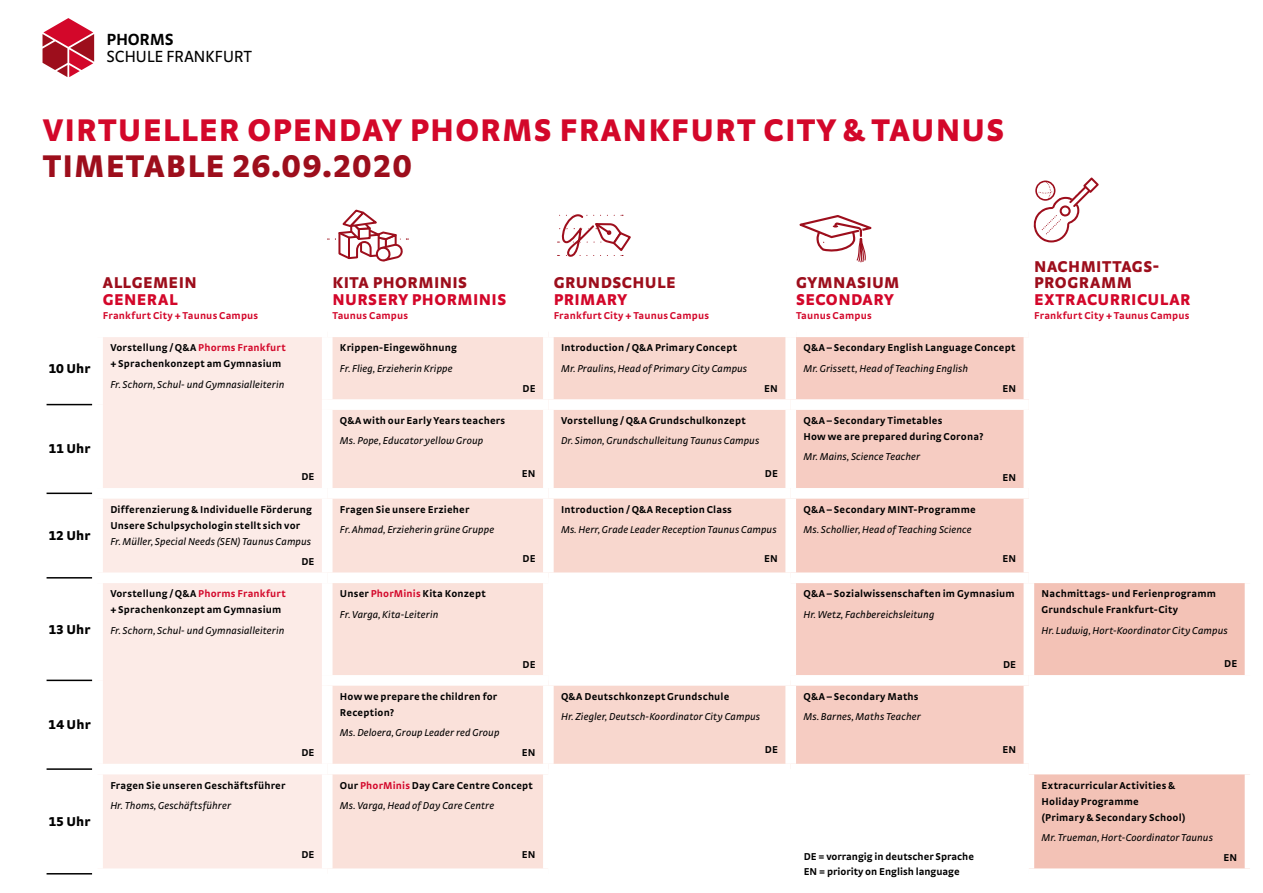
<style>
.page{position:relative;width:1263px;height:893px;background:#fff}
.page>*{position:absolute;margin:0;border:0;box-sizing:border-box;transform-origin:0 0}
.t1{font:900 33px "Strada OT";letter-spacing:.035em;color:#d3072a}
.t2{font:900 33px "Strada OT";letter-spacing:.035em;color:#9d0e1c}
.t3{font:16.95px "Strada OT";letter-spacing:-.025em;color:#000}
.t4{font:700 16.95px "Strada OT";letter-spacing:-.015em;color:#000}
.t5{font:900 16.5px/16.5px "Strada OT";letter-spacing:.025em;color:#9d0e1c}
.t6{font:900 16.5px "Strada OT";letter-spacing:.025em;color:#d3072a}
.t7{font:900 13.5px "Strada OT";letter-spacing:.005em;color:#000}
.t8{font:700 10.5px/15.9px "Strada OT";letter-spacing:.015em;color:#000}
.t9{font:italic 10.5px/20.2px "Strada OT";letter-spacing:.01em;color:#000}
.t10{font:700 10.5px "Strada OT";letter-spacing:.015em;color:#d3072a}
.s1{color:#d3072a}
.s2{font-weight:700;font-style:normal}
.s3{font-weight:700;font-style:normal;color:#d3072a}
</style>
<div class="page">
<div style="left:103px;top:337px;width:219px;height:531px;background:#fcebe7"></div>
<div style="left:333px;top:337px;width:210px;height:531px;background:#fae1da"></div>
<svg style="left:554px;top:337px;width:469px;height:427px;background:#f7d6ce"></svg>
<svg style="left:1034px;top:583px;width:211px;height:285px;fill:#f3c2b6"></svg>
<div style="left:322px;top:399px;width:226px;height:11px;background:#fff"></div>
<div style="left:548px;top:399px;width:243px;height:11px;background:#fff"></div>
<div style="left:785px;top:410px;width:11px;height:78px;background:#fff"></div>
<div style="left:327px;top:488px;width:221px;height:11px;background:#fff"></div>
<div style="left:548px;top:488px;width:243px;height:11px;background:#fff"></div>
<div style="left:785px;top:499px;width:11px;height:73px;background:#fff"></div>
<div style="left:791px;top:488px;width:238px;height:11px;background:#fff"></div>
<div style="left:327px;top:572px;width:221px;height:11px;background:#fff"></div>
<div style="left:548px;top:572px;width:243px;height:11px;background:#fff"></div>
<div style="left:785px;top:583px;width:11px;height:92px;background:#fff"></div>
<div style="left:791px;top:572px;width:238px;height:11px;background:#fff"></div>
<div style="left:322px;top:675px;width:226px;height:11px;background:#fff"></div>
<div style="left:548px;top:675px;width:243px;height:11px;background:#fff"></div>
<div style="left:785px;top:686px;width:11px;height:78px;background:#fff"></div>
<div style="left:791px;top:675px;width:238px;height:11px;background:#fff"></div>
<div style="left:1029px;top:675px;width:226px;height:11px;background:#fff"></div>
<div style="left:327px;top:764px;width:221px;height:10px;background:#fff"></div>
<div style="left:1029px;top:764px;width:226px;height:10px;background:#fff"></div>
<div style="left:785px;top:337px;width:11px;height:62px;background:#fff"></div>
<div style="left:791px;top:399px;width:238px;height:11px;background:#fff"></div>
<hr style="left:47px;top:404px;width:45px;height:1px;background:#000">
<hr style="left:47px;top:493px;width:45px;height:1px;background:#000">
<hr style="left:47px;top:577px;width:45px;height:2px;background:#000">
<hr style="left:47px;top:680px;width:45px;height:1px;background:#000">
<hr style="left:47px;top:768px;width:45px;height:2px;background:#000">
<hr style="left:47px;top:873px;width:45px;height:1px;background:#000">
<div style="left:92px;top:488px;width:235px;height:11px;background:#fff"></div>
<div style="left:92px;top:572px;width:235px;height:11px;background:#fff"></div>
<div style="left:92px;top:764px;width:235px;height:10px;background:#fff"></div>
<svg style="left:43px;top:18px;width:51px;height:59px"></svg>
<svg style="left:557px;top:214px;width:74px;height:43px"></svg>
<svg style="left:327px;top:209px;width:81px;height:53px"></svg>
<svg style="left:799px;top:215px;width:73px;height:48px"></svg>
<svg style="left:1033px;top:177px;width:66px;height:65px"></svg>
<h2 class="t4" style="left:107px;top:29px;width:69px">PHORMS</h2>
<h2 class="t3" style="left:107px;top:46px;width:147px">SCHULE FRANKFURT</h2>
<h1 class="t1" style="left:43px;top:109px;width:963px">VIRTUELLER OPENDAY PHORMS FRANKFURT CITY &amp; TAUNUS</h1>
<h1 class="t2" style="left:43px;top:145px;width:371px">TIMETABLE 26.09.2020</h1>
<p class="t7" style="left:48px;top:360px;width:44px">10 Uhr</p>
<h3 class="t5" style="left:103px;top:274px;width:95px">ALLGEMEIN</h3>
<h3 class="t6" style="left:103px;top:289px;width:76px">GENERAL</h3>
<p class="t10" style="left:103px;top:309px;width:157px">Frankfurt City + Taunus Campus</p>
<p class="t8" style="left:110px;top:340px;width:177px">Vorstellung / Q&amp;A <span class="s1">Phorms Frankfurt </span>+ Sprachenkonzept am Gymnasium</p>
<p class="t9" style="left:110px;top:374px;width:175px">Fr. Schorn, Schul- und Gymnasialleiterin</p>
<p class="t7" style="left:49px;top:440px;width:43px">11 Uhr</p>
<p class="t7" style="left:48px;top:527px;width:43px">12 Uhr</p>
<p class="t7" style="left:48px;top:621px;width:44px">13 Uhr</p>
<p class="t8" style="left:301px;top:469px;width:15px">DE</p>
<p class="t8" style="left:110px;top:501px;width:203px">Differenzierung &amp; Individuelle Förderung<br>Unsere Schulpsychologin stellt sich vor</p>
<p class="t9" style="left:110px;top:531px;width:202px">Fr. Müller, Special Needs (SEN) Taunus Campus</p>
<p class="t8" style="left:301px;top:553px;width:15px">DE</p>
<p class="t8" style="left:110px;top:586px;width:177px">Vorstellung / Q&amp;A <span class="s1">Phorms Frankfurt </span>+ Sprachenkonzept am Gymnasium</p>
<p class="t9" style="left:110px;top:620px;width:175px">Fr. Schorn, Schul- und Gymnasialleiterin</p>
<p class="t7" style="left:48px;top:716px;width:44px">14 Uhr</p>
<p class="t7" style="left:48px;top:813px;width:43px">15 Uhr</p>
<p class="t8" style="left:110px;top:777px;width:177px">Fragen Sie unseren Geschäftsführer</p>
<p class="t9" style="left:110px;top:795px;width:122px">Hr. Thoms, Geschäftsführer</p>
<p class="t8" style="left:301px;top:744px;width:15px">DE</p>
<p class="t8" style="left:301px;top:846px;width:15px">DE</p>
<h3 class="t5" style="left:333px;top:274px;width:136px">KITA PHORMINIS</h3>
<h3 class="t6" style="left:333px;top:289px;width:175px">NURSERY PHORMINIS</h3>
<p class="t10" style="left:333px;top:309px;width:77px">Taunus Campus</p>
<p class="t8" style="left:340px;top:340px;width:118px">Krippen-Eingewöhnung</p>
<p class="t9" style="left:340px;top:358px;width:114px">Fr. Flieg, Erzieherin Krippe</p>
<p class="t8" style="left:340px;top:413px;width:167px">Q&amp;A with our Early Years teachers</p>
<p class="t9" style="left:340px;top:431px;width:145px">Ms. Pope, Educator yellow Group</p>
<p class="t8" style="left:340px;top:501px;width:131px">Fragen Sie unsere Erzieher</p>
<p class="t9" style="left:340px;top:520px;width:156px">Fr. Ahmad, Erzieherin grüne Gruppe</p>
<p class="t9" style="left:340px;top:584px;width:147px"><span class="s2">Unser</span> <span class="s3">PhorMinis</span> <span class="s2">Kita Konzept<br></span>Fr. Varga, Kita-Leiterin</p>
<p class="t8" style="left:340px;top:688px;width:159px">How we prepare the children for<br>Reception?</p>
<p class="t9" style="left:340px;top:723px;width:161px">Ms. Deloera, Group Leader red Group</p>
<p class="t8" style="left:522px;top:380px;width:15px">DE</p>
<p class="t8" style="left:522px;top:466px;width:15px">EN</p>
<p class="t8" style="left:522px;top:550px;width:15px">DE</p>
<p class="t8" style="left:522px;top:656px;width:15px">DE</p>
<p class="t8" style="left:522px;top:745px;width:15px">EN</p>
<p class="t9" style="left:340px;top:775px;width:194px"><span class="s2">Our</span> <span class="s3">PhorMinis</span> <span class="s2">Day Care Centre Concept<br></span>Ms. Varga, Head of Day Care Centre</p>
<p class="t8" style="left:522px;top:846px;width:15px">EN</p>
<h3 class="t5" style="left:554px;top:274px;width:123px">GRUNDSCHULE</h3>
<h3 class="t6" style="left:554px;top:289px;width:75px">PRIMARY</h3>
<p class="t10" style="left:554px;top:309px;width:157px">Frankfurt City + Taunus Campus</p>
<h3 class="t5" style="left:796px;top:274px;width:105px">GYMNASIUM</h3>
<h3 class="t6" style="left:796px;top:289px;width:99px">SECONDARY</h3>
<p class="t10" style="left:796px;top:309px;width:77px">Taunus Campus</p>
<p class="t8" style="left:561px;top:340px;width:177px">Introduction / Q&amp;A Primary Concept</p>
<p class="t9" style="left:561px;top:358px;width:188px">Mr. Praulins, Head of Primary City Campus</p>
<p class="t8" style="left:764px;top:380px;width:15px">EN</p>
<p class="t8" style="left:803px;top:340px;width:213px">Q&amp;A – Secondary English Language Concept</p>
<p class="t9" style="left:803px;top:358px;width:166px">Mr. Grissett, Head of Teaching English</p>
<p class="t8" style="left:1002px;top:380px;width:15px">EN</p>
<p class="t8" style="left:561px;top:413px;width:186px">Vorstellung / Q&amp;A Grundschulkonzept</p>
<p class="t9" style="left:561px;top:431px;width:200px">Dr. Simon, Grundschulleitung Taunus Campus</p>
<p class="t8" style="left:803px;top:413px;width:182px">Q&amp;A – Secondary Timetables<br>How we are prepared during Corona?</p>
<p class="t9" style="left:803px;top:447px;width:118px">Mr. Mains, Science Teacher</p>
<p class="t8" style="left:765px;top:466px;width:15px">DE</p>
<p class="t8" style="left:1002px;top:469px;width:15px">EN</p>
<p class="t8" style="left:561px;top:501px;width:172px">Introduction / Q&amp;A Reception Class</p>
<p class="t9" style="left:561px;top:520px;width:217px">Ms. Herr, Grade Leader Reception Taunus Campus</p>
<p class="t8" style="left:764px;top:550px;width:15px">EN</p>
<p class="t8" style="left:803px;top:501px;width:174px">Q&amp;A – Secondary MINT-Programme</p>
<p class="t9" style="left:803px;top:520px;width:170px">Ms. Schollier, Head of Teaching Science</p>
<p class="t8" style="left:1002px;top:550px;width:15px">EN</p>
<p class="t8" style="left:803px;top:586px;width:213px">Q&amp;A – Sozialwissenschaften im Gymnasium</p>
<p class="t9" style="left:803px;top:604px;width:132px">Hr. Wetz, Fachbereichsleitung</p>
<p class="t8" style="left:1003px;top:656px;width:15px">DE</p>
<p class="t8" style="left:561px;top:688px;width:170px">Q&amp;A Deutschkonzept Grundschule</p>
<p class="t9" style="left:561px;top:707px;width:201px">Hr. Ziegler, Deutsch-Koordinator City Campus</p>
<p class="t8" style="left:803px;top:688px;width:117px">Q&amp;A – Secondary Maths</p>
<p class="t9" style="left:803px;top:707px;width:119px">Ms. Barnes, Maths Teacher</p>
<p class="t8" style="left:765px;top:742px;width:15px">DE</p>
<p class="t8" style="left:1002px;top:742px;width:15px">EN</p>
<p class="t8" style="left:804px;top:849px;width:172px;line-height:15px">DE = vorrangig in deutscher Sprache<br>EN = priority on English language</p>
<h3 class="t5" style="left:1034px;top:257px;width:127px">NACHMITTAGS-<br>PROGRAMM</h3>
<h3 class="t6" style="left:1034px;top:289px;width:158px">EXTRACURRICULAR</h3>
<p class="t10" style="left:1034px;top:309px;width:157px">Frankfurt City + Taunus Campus</p>
<p class="t8" style="left:1042px;top:586px;width:176px">Nachmittags- und Ferienprogramm<br>Grundschule Frankfurt-City</p>
<p class="t9" style="left:1042px;top:620px;width:188px">Hr. Ludwig, Hort-Koordinator City Campus</p>
<p class="t8" style="left:1224px;top:655px;width:15px">DE</p>
<p class="t8" style="left:1042px;top:777px;width:145px">Extracurricular Activities &amp;<br>Holiday Programme<br>(Primary &amp; Secondary School)</p>
<p class="t9" style="left:1042px;top:827px;width:173px">Mr. Trueman, Hort-Coordinator Taunus</p>
<p class="t8" style="left:1223px;top:849px;width:15px">EN</p>
</div>
